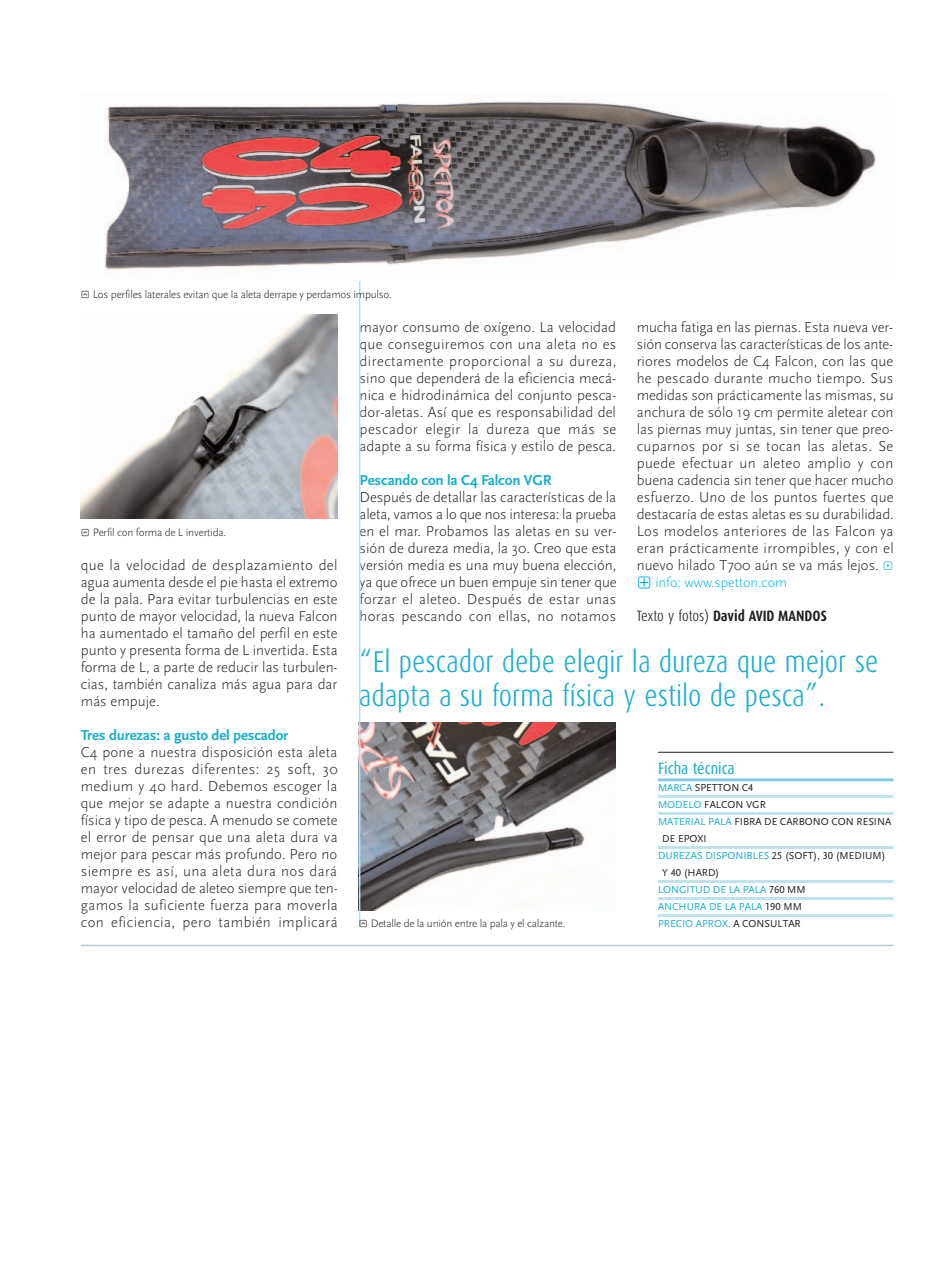
<style>
.page{position:relative;width:936px;height:1263px;background:#fff}
.page>*{position:absolute;margin:0;border:0;box-sizing:border-box;transform-origin:0 0}
.t1{font:300 30px/34px "Dax Condensed";color:#1aaecc}
.t2{font:16.5px "Dax Condensed";color:#1aaecc}
.t3{font:300 15px/17px "Scala Sans";letter-spacing:.02em;color:#231f20;text-align:justify}
.t4{font:700 15px "Scala Sans";letter-spacing:-.01em;color:#1aaecc}
.t5{font:700 15px "Dax Condensed";color:#231f20}
.t6{font:300 14.25px "Scala Sans";color:#00aeef}
.t7{font:300 11.25px "Scala Sans";letter-spacing:-.015em;color:#231f20}
.t8{font:10.5px "Scala Sans Caps";color:#231f20}
.t9{font:10.5px "Scala Sans Caps";color:#1aaecc}
.s1{font-family:"Button Bonus Rounded Positive";font-weight:400;font-size:15px}
.s2{font-weight:300}
.s3{color:#1aaecc}
.s4{color:#231f20}
</style>
<div class="page">
<hr style="left:658px;top:752px;width:235px;height:1px;background:#231f20">
<hr style="left:658px;top:778px;width:235px;height:3px;background:#81cadf">
<hr style="left:658px;top:795px;width:235px;height:3px;background:#bfe2ed">
<hr style="left:658px;top:812px;width:235px;height:3px;background:#bfe2ed">
<hr style="left:658px;top:846px;width:235px;height:3px;background:#bfe2ed">
<hr style="left:658px;top:880px;width:235px;height:3px;background:#bfe2ed">
<hr style="left:658px;top:897px;width:235px;height:3px;background:#bfe2ed">
<hr style="left:658px;top:914px;width:235px;height:3px;background:#bfe2ed">
<img style="left:360px;top:723px;width:255px;height:187px">
<hr style="left:359px;top:94px;width:1px;height:833px;background:#aae0f9">
<img style="left:104px;top:94px;width:772px;height:187px">
<img style="left:81px;top:315px;width:256px;height:204px">
<hr style="left:81px;top:945px;width:812px;height:1px;background:#bacad2">
<p class="t7" style="left:81px;top:287px;width:312px"><sub>N</sub> Los perfiles laterales evitan que la aleta derrape y perdamos impulso.</p>
<p class="t7" style="left:81px;top:525px;width:147px"><sub>N</sub> Perfil con forma de L invertida.</p>
<p class="t3" style="left:81px;top:556px;width:258px">que la velocidad de desplazamiento del agua aumenta desde el pie hasta el extremo de la pala. Para evitar turbulencias en este punto de mayor velocidad, la nueva Falcon ha aumentado el tamaño del perfil en este punto y presenta forma de L invertida. Esta forma de L, a parte de reducir las turbulen&shy;cias, también canaliza más agua para dar más empuje.</p>
<p class="t4" style="left:81px;top:726px;width:209px">Tres durezas: a gusto del pescador</p>
<p class="t3" style="left:81px;top:743px;width:258px">C4 pone a nuestra disposición esta aleta en tres durezas diferentes: 25 soft, 30 medium y 40 hard. Debemos escoger la que mejor se adapte a nuestra condición física y tipo de pesca. A menudo se comete el error de pensar que una aleta dura va mejor para pescar más profundo. Pero no siempre es así, una aleta dura nos dará mayor velocidad de aleteo siempre que ten&shy;gamos la suficiente fuerza para moverla con eficiencia, pero también implicará</p>
<p class="t3" style="left:359px;top:318px;width:258px">mayor consumo de oxígeno. La velocidad que conseguiremos con una aleta no es directamente proporcional a su dureza, sino que dependerá de la eficiencia mecá&shy;nica e hidrodinámica del conjunto pesca&shy;dor-aletas. Así que es responsabilidad del pescador elegir la dureza que más se adapte a su forma física y estilo de pesca.</p>
<p class="t4" style="left:359px;top:471px;width:193px">Pescando con la C4 Falcon VGR</p>
<p class="t3" style="left:359px;top:488px;width:258px">Después de detallar las características de la aleta, vamos a lo que nos interesa: la prueba en el mar. Probamos las aletas en su ver&shy;sión de dureza media, la 30. Creo que esta versión media es una muy buena elección, ya que ofrece un buen empuje sin tener que forzar el aleteo. Después de estar unas horas pescando con ellas, no notamos</p>
<p class="t3" style="left:636px;top:318px;width:258px">mucha fatiga en las piernas. Esta nueva ver&shy;sión conserva las características de los ante&shy;riores modelos de C4 Falcon, con las que he pescado durante mucho tiempo. Sus medidas son prácticamente las mismas, su anchura de sólo 19 cm permite aletear con las piernas muy juntas, sin tener que preo&shy;cuparnos por si se tocan las aletas. Se puede efectuar un aleteo amplio y con buena cadencia sin tener que hacer mucho esfuerzo. Uno de los puntos fuertes que destacaría de estas aletas es su durabilidad.<br>Los modelos anteriores de las Falcon ya eran prácticamente irrompibles, y con el nuevo hilado T700 aún se va más lejos. <sub>Z</sub></p>
<p class="t6" style="left:636px;top:574px;width:152px"><span class="s1">X</span> info: www.spetton.com</p>
<p class="t5" style="left:636px;top:609px;width:191px"><span class="s2">Texto y fotos)</span> David AVID MANDOS</p>
<h1 class="t1" style="left:359px;top:648px;width:521px">“El pescador debe elegir la dureza que mejor se adapta a su forma física y estilo de pesca”.</h1>
<p class="t7" style="left:359px;top:916px;width:208px"><sub>N</sub> Detalle de la unión entre la pala y el calzante.</p>
<p class="t2" style="left:658px;top:761px;width:78px">Ficha técnica</p>
<p class="t8" style="left:658px;top:781px;width:97px"><span class="s3">MARCA</span> SPETTON C4</p>
<p class="t8" style="left:658px;top:798px;width:109px"><span class="s3">MODELO</span> FALCON VGR</p>
<p class="t8" style="left:658px;top:815px;width:235px"><span class="s3">MATERIAL PALA</span> FIBRA DE CARBONO CON RESINA</p>
<p class="t8" style="left:662px;top:832px;width:46px">DE EPOXI</p>
<p class="t8" style="left:658px;top:849px;width:229px"><span class="s3">DUREZAS DISPONIBLES</span> 25 (SOFT), 30 (MEDIUM)</p>
<p class="t8" style="left:662px;top:866px;width:59px">Y 40 (HARD)</p>
<p class="t9" style="left:658px;top:883px;width:149px">LONGITUD DE LA PALA <span class="s4">760 MM</span></p>
<p class="t9" style="left:658px;top:900px;width:145px">ANCHURA DE LA PALA <span class="s4">190 MM</span></p>
<p class="t9" style="left:658px;top:917px;width:144px">PRECIO APROX. <span class="s4">A CONSULTAR</span></p>
</div>
